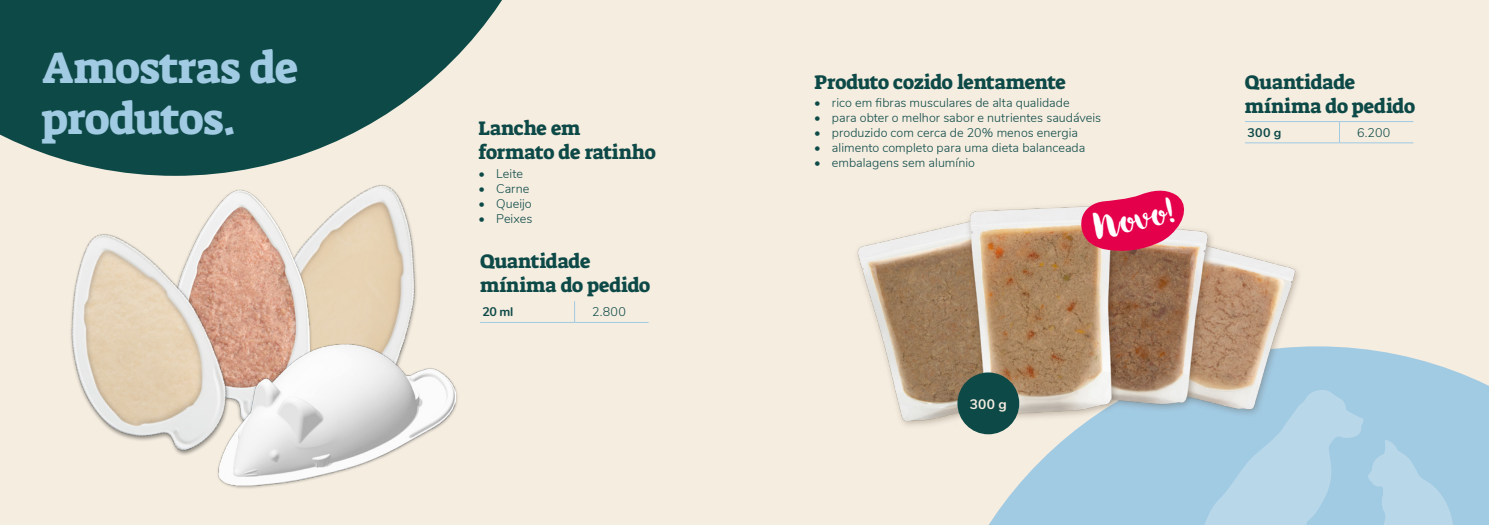
<style>
.page{position:relative;width:1489px;height:525px;background:#fff}
.page>*{position:absolute;margin:0;border:0;box-sizing:border-box;transform-origin:0 0}
.t1{font:44.38px/50.6px "Suez One";letter-spacing:-.015em;color:#a1cae3}
.t2{font:35px "Botanica Script";color:#fff}
.t3{font:20px/24px "Suez One";letter-spacing:-.01em;color:#0d4947}
.t4{font:700 13.75px "Nunito";color:#f5ede0}
.t5{font:300 12.5px "Nunito";letter-spacing:.005em;color:#0d4947}
.t6{font:700 12.5px "Nunito";letter-spacing:-.01em;color:#0d4947}
</style>
<div class="page">
<div style="left:0;top:0;width:1488px;height:524px;background:#f5ede0"></div>
<svg style="left:0;top:0;width:502px;height:170px;background:#2e605c"></svg>
<img style="left:243px;top:141px;width:259px;height:202px">
<img style="left:106px;top:164px;width:274px;height:179px">
<img style="left:70px;top:183px;width:192px;height:272px">
<div style="left:216px;top:343px;width:243px;height:146px;background:#000;opacity:.38"></div>
<img style="left:208px;top:345px;width:247px;height:139px">
<svg style="left:989px;top:346px;width:499px;height:178px;background:#accee2"></svg>
<img style="left:857px;top:143px;width:456px;height:336px">
<div style="left:957px;top:372px;width:62px;height:62px;background:#0d4947;border-radius:50%"></div>
<hr style="left:1244px;top:121px;width:95px;height:1px;background:#a1cae3">
<hr style="left:1339px;top:121px;width:74px;height:1px;background:#a1cae3">
<svg style="left:1339px;top:122px;width:1px;height:20px"></svg>
<hr style="left:1244px;top:142px;width:95px;height:1px;background:#a1cae3">
<hr style="left:1339px;top:142px;width:74px;height:1px;background:#a1cae3">
<svg style="left:1079px;top:188px;width:108px;height:65px"></svg>
<svg style="left:574px;top:301px;width:1px;height:21px"></svg>
<hr style="left:480px;top:322px;width:94px;height:1px;background:#a1cae3">
<hr style="left:574px;top:322px;width:74px;height:1px;background:#a1cae3">
<svg style="left:1200px;top:389px;width:254px;height:135px;background:#accfe4"></svg>
<h1 class="t1" style="left:42px;top:43px;width:257px">Amostras de produtos.</h1>
<h3 class="t3" style="left:478px;top:116px;width:179px">Lanche em formato de ratinho</h3>
<p class="t5" style="left:478px;top:164px;width:46px">• Leite</p>
<p class="t5" style="left:478px;top:179px;width:52px">• Carne</p>
<p class="t5" style="left:478px;top:194px;width:55px">• Queijo</p>
<p class="t5" style="left:478px;top:209px;width:55px">• Peixes</p>
<h3 class="t3" style="left:480px;top:249px;width:172px">Quantidade mínima do pedido</h3>
<p class="t6" style="left:482px;top:302px;width:32px">20 ml</p>
<p class="t5" style="left:592px;top:302px;width:35px">2.800</p>
<h3 class="t3" style="left:814px;top:70px;width:253px">Produto cozido lentamente</h3>
<p class="t5" style="left:814px;top:94px;width:257px">• rico em fibras musculares de alta qualidade</p>
<p class="t5" style="left:814px;top:109px;width:288px">• para obter o melhor sabor e nutrientes saudáveis</p>
<p class="t5" style="left:814px;top:124px;width:265px">• produzido com cerca de 20% menos energia</p>
<p class="t5" style="left:814px;top:139px;width:272px">• alimento completo para uma dieta balanceada</p>
<p class="t5" style="left:814px;top:154px;width:162px">• embalagens sem alumínio</p>
<p class="t4" style="left:969px;top:393px;width:39px">300 g</p>
<h2 class="t2" style="left:1088px;top:205px;width:85px;rotate:-12deg">Novo!</h2>
<h3 class="t3" style="left:1244px;top:70px;width:172px">Quantidade mínima do pedido</h3>
<p class="t6" style="left:1247px;top:123px;width:35px">300 g</p>
<p class="t5" style="left:1356px;top:123px;width:35px">6.200</p>
</div>
